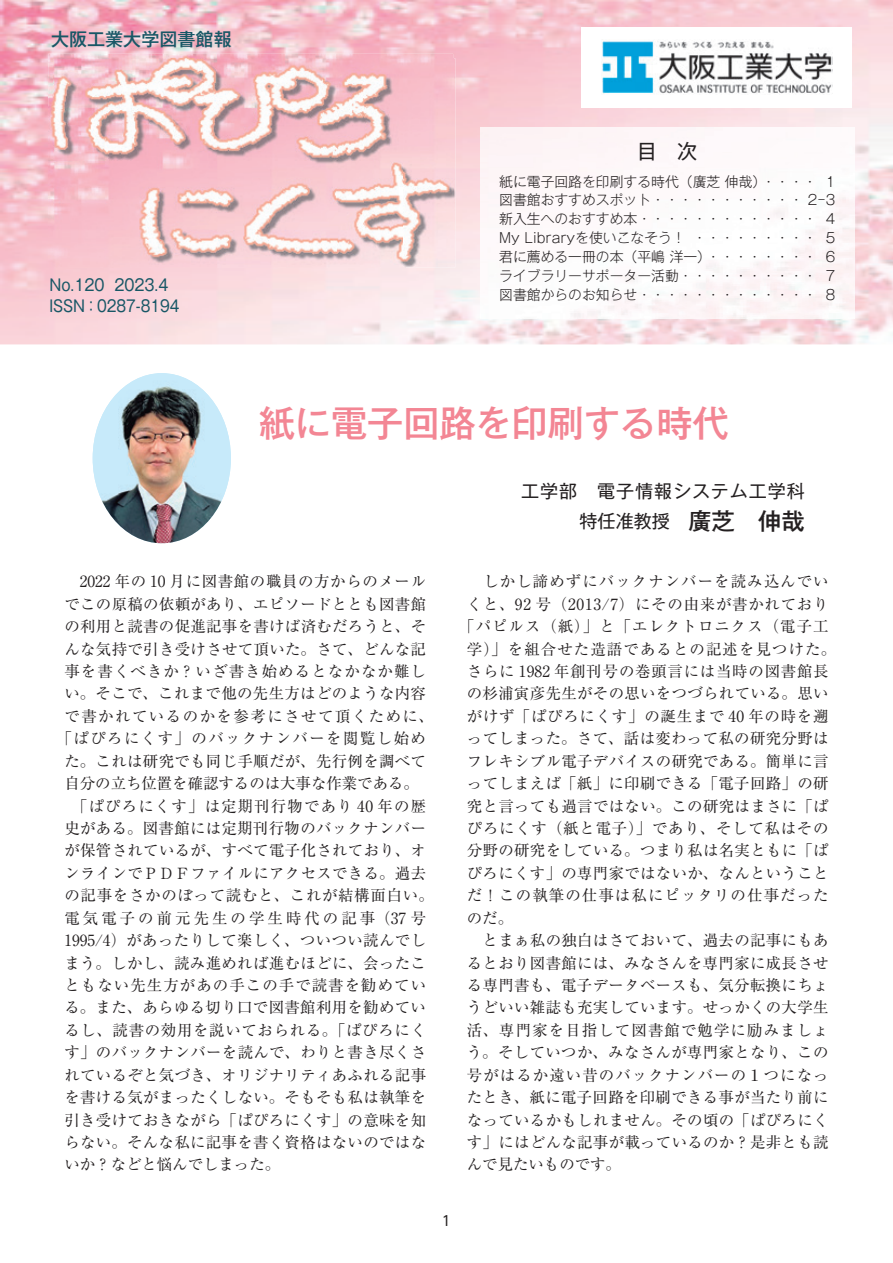
<style>
.page{position:relative;width:893px;height:1263px;background:#fff}
.page>*{position:absolute;margin:0;border:0;box-sizing:border-box;transform-origin:0 0}
.t1{font:500 36.15px "Gothic MB101 Pro";color:#f38694}
.t2{font:20.25px "Gothic MB101 Pro";color:#231f20}
.t3{font:18px/29.2px "Gothic MB101 Pro";letter-spacing:.05em;color:#231f20;text-align:right}
.t4{font:500 18px "Gothic MB101 Pro";color:#185766}
.t5{font:15.9px/21.3px "Gothic MB101 Pro";color:#185766;scale:.92 1}
.t6{font:15.45px "Ryumin Pro";letter-spacing:.025em;color:#231f20}
.t7{font:15.45px "Ryumin Pro";letter-spacing:.07em;color:#231f20}
.t8{font:15.45px "Ryumin Pro";letter-spacing:.05em;color:#231f20}
.t9{font:15.45px "Ryumin Pro";color:#231f20}
.t10{font:15.45px "Ryumin Pro";letter-spacing:.075em;color:#231f20}
.t11{font:15.45px "Ryumin Pro";letter-spacing:.095em;color:#231f20}
.t12{font:15.45px "Ryumin Pro";letter-spacing:.045em;color:#231f20}
.t13{font:15.45px "Ryumin Pro";letter-spacing:.2em;color:#231f20}
.t14{font:300 13.8px/18.9px "Gothic MB101 Pro";color:#231f20;text-align:justify}
.t15{font:13.8px "UD Shin Go Pro";color:#231f20}
.s1{font-weight:500;font-size:23.4px}
</style>
<div class="page">
<img style="left:0;top:0;width:893px;height:344px">
<img style="left:54px;top:58px;width:401px;height:209px">
<img style="left:54px;top:266px;width:352px;height:1px">
<div style="left:582px;top:27px;width:270px;height:81px;background:#fff"></div>
<img style="left:601px;top:41px;width:232px;height:53px">
<img style="left:480px;top:128px;width:374px;height:191px">
<img style="left:93px;top:373px;width:138px;height:170px">
<img style="left:48px;top:54px;width:405px;height:53px">
<img style="left:48px;top:106px;width:6px;height:160px">
<img style="left:403px;top:58px;width:50px;height:208px">
<p class="t4" style="left:51px;top:24px;width:182px">大阪工業大学図書館報</p>
<p class="t5" style="left:49px;top:272px;width:143px">No.120 2023.4<br>ISSN：0287-8194</p>
<h2 class="t2" style="left:637px;top:134px;width:62px">目　次</h2>
<p class="t14" style="left:499px;top:170px;width:337px">紙に電子回路を印刷する時代（廣芝 伸哉）・・・・ 1図書館おすすめスポット・・・・・・・・・・・ 2－3新入生へのおすすめ本・・・・・・・・・・・・・ 4<br>My Libraryを使いこなそう！ ・・・・・・・・・ 5君に薦める一冊の本（平嶋 洋一）・・・・・・・・ 6ライブラリーサポーター活動・・・・・・・・・・ 7図書館からのお知らせ・・・・・・・・・・・・・ 8</p>
<h1 class="t1" style="left:259px;top:393px;width:471px">紙に電子回路を印刷する時代</h1>
<p class="t3" style="left:521px;top:474px;width:285px">工学部　電子情報システム工学科特任准教授　<span class="s1">廣芝　伸哉</span></p>
<p class="t6" style="left:64px;top:569px;width:363px">　2022 年の 10 月に図書館の職員の方からのメール</p>
<p class="t6" style="left:64px;top:592px;width:363px">でこの原稿の依頼があり、エピソードととも図書館</p>
<p class="t6" style="left:64px;top:614px;width:363px">の利用と読書の促進記事を書けば済むだろうと、そ</p>
<p class="t6" style="left:64px;top:637px;width:363px">んな気持で引き受けさせて頂いた。さて、どんな記</p>
<p class="t10" style="left:64px;top:659px;width:363px">事を書くべきか？いざ書き始めるとなかなか難し</p>
<p class="t6" style="left:64px;top:681px;width:363px">い。そこで、これまで他の先生方はどのような内容</p>
<p class="t11" style="left:64px;top:704px;width:371px">で書かれているのかを参考にさせて頂くために、</p>
<p class="t11" style="left:57px;top:726px;width:371px">「ぱぴろにくす」のバックナンバーを閲覧し始め</p>
<p class="t6" style="left:64px;top:749px;width:363px">た。これは研究でも同じ手順だが、先行例を調べて</p>
<p class="t9" style="left:64px;top:771px;width:356px">自分の立ち位置を確認するのは大事な作業である。</p>
<p class="t10" style="left:64px;top:793px;width:363px">　「ぱぴろにくす」は定期刊行物であり 40 年の歴</p>
<p class="t6" style="left:64px;top:816px;width:363px">史がある。図書館には定期刊行物のバックナンバー</p>
<p class="t6" style="left:64px;top:838px;width:363px">が保管されているが、すべて電子化されており、オ</p>
<p class="t6" style="left:64px;top:861px;width:363px">ンラインでＰＤＦファイルにアクセスできる。過去</p>
<p class="t8" style="left:64px;top:883px;width:371px">の記事をさかのぼって読むと、これが結構面白い。</p>
<p class="t13" style="left:64px;top:906px;width:363px">電気電子の前元先生の学生時代の記事（37号</p>
<p class="t6" style="left:64px;top:928px;width:363px">1995/4）があったりして楽しく、ついつい読んでし</p>
<p class="t6" style="left:64px;top:950px;width:363px">まう。しかし、読み進めれば進むほどに、会ったこ</p>
<p class="t7" style="left:64px;top:973px;width:363px">ともない先生方があの手この手で読書を勧めてい</p>
<p class="t6" style="left:64px;top:995px;width:363px">る。また、あらゆる切り口で図書館利用を勧めてい</p>
<p class="t12" style="left:64px;top:1018px;width:363px">るし、読書の効用を説いておられる。「ぱぴろにく</p>
<p class="t6" style="left:64px;top:1040px;width:363px">す」のバックナンバーを読んで、わりと書き尽くさ</p>
<p class="t6" style="left:64px;top:1063px;width:363px">れているぞと気づき、オリジナリティあふれる記事</p>
<p class="t6" style="left:64px;top:1085px;width:363px">を書ける気がまったくしない。そもそも私は執筆を</p>
<p class="t6" style="left:64px;top:1107px;width:363px">引き受けておきながら「ぱぴろにくす」の意味を知</p>
<p class="t6" style="left:64px;top:1130px;width:363px">らない。そんな私に記事を書く資格はないのではな</p>
<p class="t9" style="left:64px;top:1152px;width:217px">いか？などと悩んでしまった。</p>
<p class="t15" style="left:442px;top:1209px;width:11px">1</p>
<p class="t7" style="left:467px;top:569px;width:363px">　しかし諦めずにバックナンバーを読み込んでい</p>
<p class="t8" style="left:467px;top:592px;width:363px">くと、92 号（2013/7）にその由来が書かれており</p>
<p class="t7" style="left:459px;top:614px;width:371px">「パピルス（紙）」と「エレクトロニクス（電子工</p>
<p class="t7" style="left:467px;top:637px;width:371px">学）」を組合せた造語であるとの記述を見つけた。</p>
<p class="t8" style="left:467px;top:659px;width:363px">さらに 1982 年創刊号の巻頭言には当時の図書館長</p>
<p class="t6" style="left:467px;top:681px;width:363px">の杉浦寅彦先生がその思いをつづられている。思い</p>
<p class="t8" style="left:467px;top:704px;width:363px">がけず「ぱぴろにくす」の誕生まで 40 年の時を遡</p>
<p class="t6" style="left:467px;top:726px;width:363px">ってしまった。さて、話は変わって私の研究分野は</p>
<p class="t6" style="left:467px;top:749px;width:363px">フレキシブル電子デバイスの研究である。簡単に言</p>
<p class="t6" style="left:467px;top:771px;width:363px">ってしまえば「紙」に印刷できる「電子回路」の研</p>
<p class="t6" style="left:467px;top:793px;width:363px">究と言っても過言ではない。この研究はまさに「ぱ</p>
<p class="t8" style="left:467px;top:816px;width:363px">ぴろにくす（紙と電子）」であり、そして私はその</p>
<p class="t6" style="left:467px;top:838px;width:363px">分野の研究をしている。つまり私は名実ともに「ぱ</p>
<p class="t6" style="left:467px;top:861px;width:363px">ぴろにくす」の専門家ではないか、なんということ</p>
<p class="t7" style="left:467px;top:883px;width:363px">だ！この執筆の仕事は私にピッタリの仕事だった</p>
<p class="t6" style="left:467px;top:906px;width:48px">のだ。</p>
<p class="t6" style="left:467px;top:928px;width:363px">　とまぁ私の独白はさておいて、過去の記事にもあ</p>
<p class="t6" style="left:467px;top:950px;width:363px">るとおり図書館には、みなさんを専門家に成長させ</p>
<p class="t6" style="left:467px;top:973px;width:363px">る専門書も、電子データベースも、気分転換にちょ</p>
<p class="t6" style="left:467px;top:995px;width:363px">うどいい雑誌も充実しています。せっかくの大学生</p>
<p class="t7" style="left:467px;top:1018px;width:363px">活、専門家を目指して図書館で勉学に励みましょ</p>
<p class="t6" style="left:467px;top:1040px;width:363px">う。そしていつか、みなさんが専門家となり、この</p>
<p class="t7" style="left:467px;top:1063px;width:363px">号がはるか遠い昔のバックナンバーの１つになっ</p>
<p class="t6" style="left:467px;top:1085px;width:363px">たとき、紙に電子回路を印刷できる事が当たり前に</p>
<p class="t6" style="left:467px;top:1107px;width:363px">なっているかもしれません。その頃の「ぱぴろにく</p>
<p class="t6" style="left:467px;top:1130px;width:363px">す」にはどんな記事が載っているのか？是非とも読</p>
<p class="t9" style="left:467px;top:1152px;width:156px">んで見たいものです。</p>
</div>
